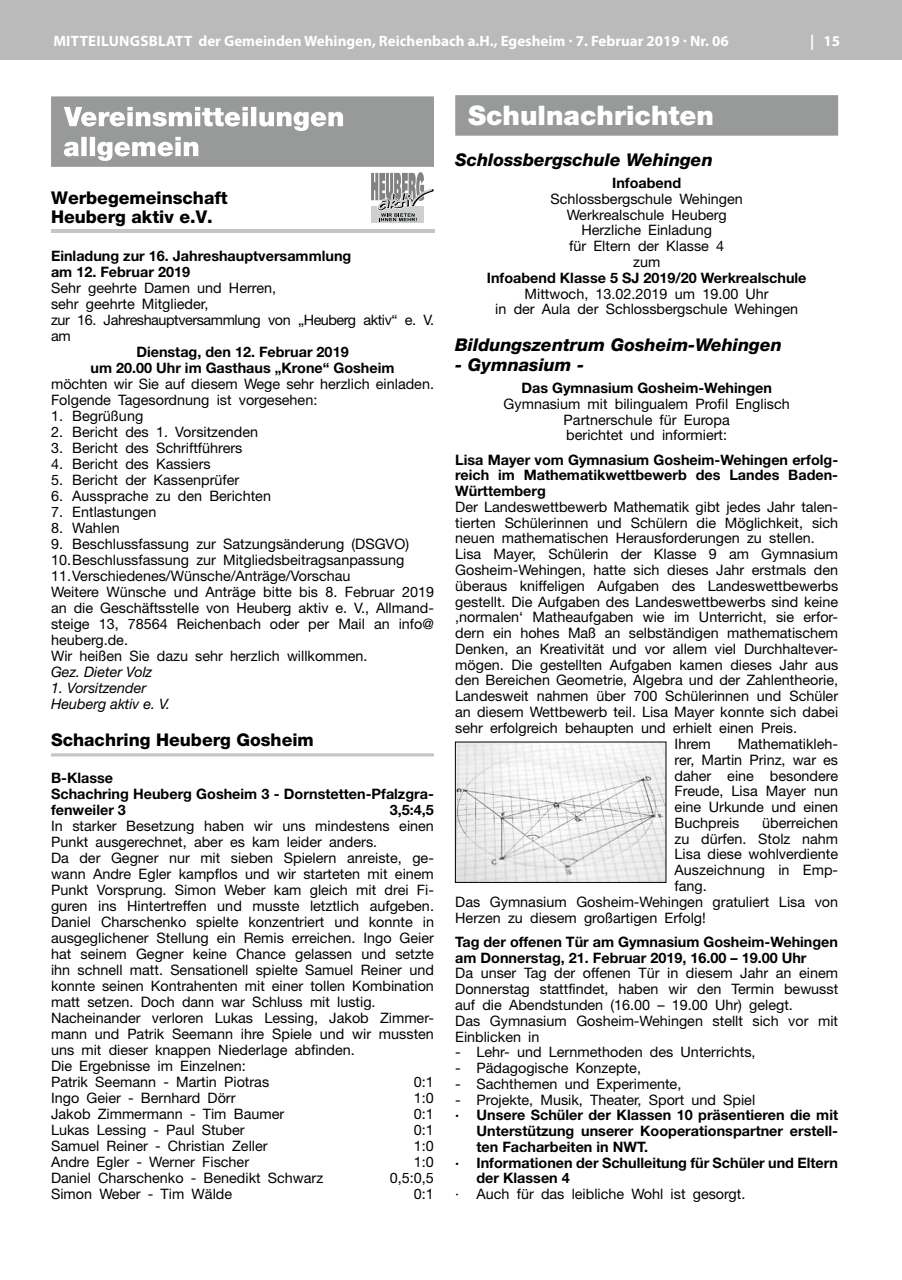
<style>
.page{position:relative;width:902px;height:1280px;background:#fff}
.page>*{position:absolute;margin:0;border:0;box-sizing:border-box;transform-origin:0 0}
.t1{font:900 27px "Helvetica Neue";color:#fff}
.t2{font:italic 800 17.55px "Helvetica Neue";color:#000}
.t3{font:800 17.55px/19.2px "Helvetica Neue";color:#000}
.t4{font:700 15px "Myriad Pro";color:#fff}
.t5{font:700 15px "Myriad Pro";letter-spacing:.02em;color:#fff}
.t6{font:14.4px/16px "Helvetica Neue";color:#000}
.t7{font:700 14.4px/16px "Helvetica Neue";color:#000}
.t8{font:14.4px/16px "Helvetica Neue";letter-spacing:-.02em;color:#000}
.t9{font:italic 14.4px/16px "Helvetica Neue";color:#000}
</style>
<div class="page">
<div style="left:0;top:0;width:901px;height:60px;background:#bababb"></div>
<hr style="left:51px;top:753px;width:383px;height:3px;background:#c4c5c5">
<svg style="left:371px;top:221px;width:52px;height:2px"></svg>
<svg style="left:51px;top:96px;width:383px;height:125px"></svg>
<hr style="left:51px;top:230px;width:383px;height:3px;background:#c4c5c5">
<div style="left:455px;top:95px;width:383px;height:41px;background:#989999"></div>
<img style="left:457px;top:744px;width:207px;height:136px">
<p class="t5" style="left:53px;top:31px;width:77px">Mitteilungs</p>
<p class="t4" style="left:149px;top:31px;width:581px">blatt der Gemeinden Wehingen, Reichenbach a.H., Egesheim · 7. Februar 2019 · Nr. 06</p>
<p class="t4" style="left:810px;top:31px;width:31px">| 15</p>
<p class="t3" style="left:51px;top:188px;width:178px">Werbegemeinschaft<br>Heuberg aktiv e.V.</p>
<p class="t7" style="left:51px;top:248px;width:302px">Einladung zur 16. Jahreshauptversammlung am 12. Februar 2019</p>
<p class="t8" style="left:51px;top:280px;width:384px">Sehr geehrte Damen und Herren,<br>sehr geehrte Mitglieder,<br>zur 16. Jahreshauptversammlung von „Heuberg aktiv“ e. V. am</p>
<p class="t7" style="left:90px;top:344px;width:305px;text-align:center">Dienstag, den 12. Februar 2019<br>um 20.00 Uhr im Gasthaus „Krone“ Gosheim</p>
<p class="t6" style="left:51px;top:376px;width:384px">möchten wir Sie auf diesem Wege sehr herzlich einladen.<br>Folgende Tagesordnung ist vorgesehen:</p>
<p class="t6" style="left:51px;top:408px;width:94px">1. Begrüßung</p>
<p class="t6" style="left:51px;top:424px;width:209px">2. Bericht des 1. Vorsitzenden</p>
<p class="t6" style="left:51px;top:440px;width:193px">3. Bericht des Schriftführers</p>
<p class="t6" style="left:51px;top:456px;width:161px">4. Bericht des Kassiers</p>
<p class="t6" style="left:51px;top:472px;width:190px">5. Bericht der Kassenprüfer</p>
<p class="t6" style="left:51px;top:488px;width:221px">6. Aussprache zu den Berichten</p>
<p class="t6" style="left:51px;top:504px;width:107px">7. Entlastungen</p>
<p class="t6" style="left:51px;top:520px;width:70px">8. Wahlen</p>
<p class="t6" style="left:51px;top:536px;width:384px">9. Beschlussfassung zur Satzungsänderung (DSGVO)<br>10.Beschlussfassung zur Mitgliedsbeitragsanpassung 11.Verschiedenes/Wünsche/Anträge/Vorschau<br>Weitere Wünsche und Anträge bitte bis 8. Februar 2019 an die Geschäftsstelle von Heuberg aktiv e. V., Allmand&shy;steige 13, 78564 Reichenbach oder per Mail an info@ heuberg.de.<br>Wir heißen Sie dazu sehr herzlich willkommen.</p>
<p class="t9" style="left:51px;top:664px;width:103px">Gez. Dieter Volz</p>
<p class="t9" style="left:51px;top:680px;width:121px">1. Vorsitzender<br>Heuberg aktiv e. V.</p>
<p class="t3" style="left:51px;top:730px;width:264px">Schachring Heuberg Gosheim</p>
<p class="t7" style="left:51px;top:770px;width:384px">B-Klasse<br>Schachring Heuberg Gosheim 3 - Dornstetten-Pfalzgra&shy;fenweiler 3</p>
<p class="t7" style="left:390px;top:802px;width:46px">3,5:4,5</p>
<p class="t6" style="left:51px;top:818px;width:384px">In starker Besetzung haben wir uns mindestens einen Punkt ausgerechnet, aber es kam leider anders.<br>Da der Gegner nur mit sieben Spielern anreiste, ge&shy;wann Andre Egler kampflos und wir starteten mit einem Punkt Vorsprung. Simon Weber kam gleich mit drei Fi&shy;guren ins Hintertreffen und musste letztlich aufgeben.<br>Daniel Charschenko spielte konzentriert und konnte in ausgeglichener Stellung ein Remis erreichen. Ingo Geier hat seinem Gegner keine Chance gelassen und setzte ihn schnell matt. Sensationell spielte Samuel Reiner und konnte seinen Kontrahenten mit einer tollen Kombination matt setzen. Doch dann war Schluss mit lustig.<br>Nacheinander verloren Lukas Lessing, Jakob Zimmer&shy;mann und Patrik Seemann ihre Spiele und wir mussten uns mit dieser knappen Niederlage abfinden.<br>Die Ergebnisse im Einzelnen:<br>Patrik Seemann - Martin Piotras</p>
<p class="t6" style="left:414px;top:1074px;width:22px">0:1</p>
<p class="t6" style="left:51px;top:1090px;width:186px">Ingo Geier - Bernhard Dörr</p>
<p class="t6" style="left:414px;top:1090px;width:22px">1:0</p>
<p class="t6" style="left:51px;top:1106px;width:235px">Jakob Zimmermann - Tim Baumer</p>
<p class="t6" style="left:414px;top:1106px;width:22px">0:1</p>
<p class="t6" style="left:51px;top:1122px;width:195px">Lukas Lessing - Paul Stuber</p>
<p class="t6" style="left:414px;top:1122px;width:22px">0:1</p>
<p class="t6" style="left:51px;top:1138px;width:218px">Samuel Reiner - Christian Zeller</p>
<p class="t6" style="left:414px;top:1138px;width:22px">1:0</p>
<p class="t6" style="left:51px;top:1154px;width:199px">Andre Egler - Werner Fischer</p>
<p class="t6" style="left:414px;top:1154px;width:22px">1:0</p>
<p class="t6" style="left:51px;top:1170px;width:274px">Daniel Charschenko - Benedikt Schwarz</p>
<p class="t6" style="left:390px;top:1170px;width:46px">0,5:0,5</p>
<p class="t6" style="left:51px;top:1186px;width:182px">Simon Weber - Tim Wälde</p>
<p class="t6" style="left:414px;top:1186px;width:22px">0:1</p>
<h1 class="t1" style="left:468px;top:99px;width:247px">Schulnachrichten</h1>
<p class="t2" style="left:455px;top:149px;width:259px">Schlossbergschule Wehingen</p>
<p class="t7" style="left:612px;top:175px;width:71px">Infoabend</p>
<p class="t6" style="left:550px;top:191px;width:194px;text-align:center">Schlossbergschule Wehingen<br>Werkrealschule Heuberg<br>Herzliche Einladung<br>für Eltern der Klasse 4<br>zum</p>
<p class="t7" style="left:487px;top:269px;width:321px">Infoabend Klasse 5 SJ 2019/20 Werkrealschule</p>
<p class="t6" style="left:495px;top:285px;width:304px;text-align:center">Mittwoch, 13.02.2019 um 19.00 Uhr<br>in der Aula der Schlossbergschule Wehingen</p>
<p class="t2" style="left:455px;top:334px;width:328px">Bildungszentrum Gosheim-Wehingen</p>
<p class="t2" style="left:455px;top:354px;width:130px">- Gymnasium -</p>
<p class="t7" style="left:521px;top:379px;width:252px">Das Gymnasium Gosheim-Wehingen</p>
<p class="t6" style="left:503px;top:395px;width:288px;text-align:center">Gymnasium mit bilingualem Profil Englisch<br>Partnerschule für Europa<br>berichtet und informiert:</p>
<p class="t7" style="left:455px;top:451px;width:384px;text-align:justify">Lisa Mayer vom Gymnasium Gosheim-Wehingen erfolg&shy;reich im Mathematikwettbewerb des Landes Baden-Württemberg</p>
<p class="t6" style="left:455px;top:498px;width:384px">Der Landeswettbewerb Mathematik gibt jedes Jahr talen-</p>
<p class="t6" style="left:455px;top:514px;width:384px">tierten Schülerinnen und Schülern die Möglichkeit, sich</p>
<p class="t6" style="left:455px;top:530px;width:361px">neuen mathematischen Herausforderungen zu stellen.</p>
<p class="t6" style="left:455px;top:546px;width:384px">Lisa Mayer, Schülerin der Klasse 9 am Gymnasium</p>
<p class="t6" style="left:455px;top:562px;width:384px">Gosheim-Wehingen, hatte sich dieses Jahr erstmals den</p>
<p class="t6" style="left:455px;top:577px;width:384px">überaus kniffeligen Aufgaben des Landeswettbewerbs</p>
<p class="t6" style="left:455px;top:593px;width:384px">gestellt. Die Aufgaben des Landeswettbewerbs sind keine</p>
<p class="t6" style="left:455px;top:609px;width:384px">‚normalen‘ Matheaufgaben wie im Unterricht, sie erfor-</p>
<p class="t6" style="left:455px;top:625px;width:384px">dern ein hohes Maß an selbständigen mathematischem</p>
<p class="t6" style="left:455px;top:640px;width:384px">Denken, an Kreativität und vor allem viel Durchhaltever-</p>
<p class="t6" style="left:455px;top:656px;width:384px">mögen. Die gestellten Aufgaben kamen dieses Jahr aus</p>
<p class="t6" style="left:455px;top:672px;width:384px">den Bereichen Geometrie, Algebra und der Zahlentheorie,</p>
<p class="t6" style="left:455px;top:688px;width:384px">Landesweit nahmen über 700 Schülerinnen und Schüler</p>
<p class="t6" style="left:455px;top:704px;width:384px">an diesem Wettbewerb teil. Lisa Mayer konnte sich dabei</p>
<p class="t6" style="left:455px;top:719px;width:343px">sehr erfolgreich behaupten und erhielt einen Preis.</p>
<p class="t6" style="left:674px;top:736px;width:38px">Ihrem</p>
<p class="t6" style="left:674px;top:736px;width:165px;text-align:justify;text-indent:63px">Mathematikleh&shy;rer, Martin Prinz, war es daher eine besondere Freude, Lisa Mayer nun eine Urkunde und einen Buchpreis</p>
<p class="t6" style="left:762px;top:814px;width:77px">überreichen</p>
<p class="t6" style="left:674px;top:830px;width:165px">zu dürfen. Stolz nahm</p>
<p class="t6" style="left:674px;top:846px;width:165px">Lisa diese wohlverdiente</p>
<p class="t6" style="left:674px;top:862px;width:165px">Auszeichnung in Emp-</p>
<p class="t6" style="left:674px;top:878px;width:34px">fang.</p>
<p class="t6" style="left:455px;top:893px;width:384px">Das Gymnasium Gosheim-Wehingen gratuliert Lisa von</p>
<p class="t6" style="left:455px;top:909px;width:252px">Herzen zu diesem großartigen Erfolg!</p>
<p class="t7" style="left:455px;top:933px;width:384px">Tag der offenen Tür am Gymnasium Gosheim-Wehingen am Donnerstag, 21. Februar 2019, 16.00 – 19.00 Uhr</p>
<p class="t6" style="left:455px;top:965px;width:384px">Da unser Tag der offenen Tür in diesem Jahr an einem Donnerstag stattfindet, haben wir den Termin bewusst auf die Abendstunden (16.00 – 19.00 Uhr) gelegt.<br>Das Gymnasium Gosheim-Wehingen stellt sich vor mit Einblicken in</p>
<p class="t6" style="left:455px;top:1044px;width:302px">- Lehr- und Lernmethoden des Unterrichts,</p>
<p class="t6" style="left:455px;top:1060px;width:187px">- Pädagogische Konzepte,</p>
<p class="t6" style="left:455px;top:1075px;width:227px">- Sachthemen und Experimente,</p>
<p class="t6" style="left:455px;top:1091px;width:301px">- Projekte, Musik, Theater, Sport und Spiel</p>
<p class="t7" style="left:455px;top:1107px;width:384px">· Unsere Schüler der Klassen 10 präsentieren die mit</p>
<p class="t7" style="left:476px;top:1123px;width:363px">Unterstützung unserer Kooperationspartner erstell-</p>
<p class="t7" style="left:476px;top:1138px;width:173px">ten Facharbeiten in NWT.</p>
<p class="t7" style="left:455px;top:1154px;width:384px">· Informationen der Schulleitung für Schüler und Eltern</p>
<p class="t7" style="left:476px;top:1170px;width:95px">der Klassen 4</p>
<p class="t6" style="left:455px;top:1186px;width:292px">· Auch für das leibliche Wohl ist gesorgt.</p>
</div>
